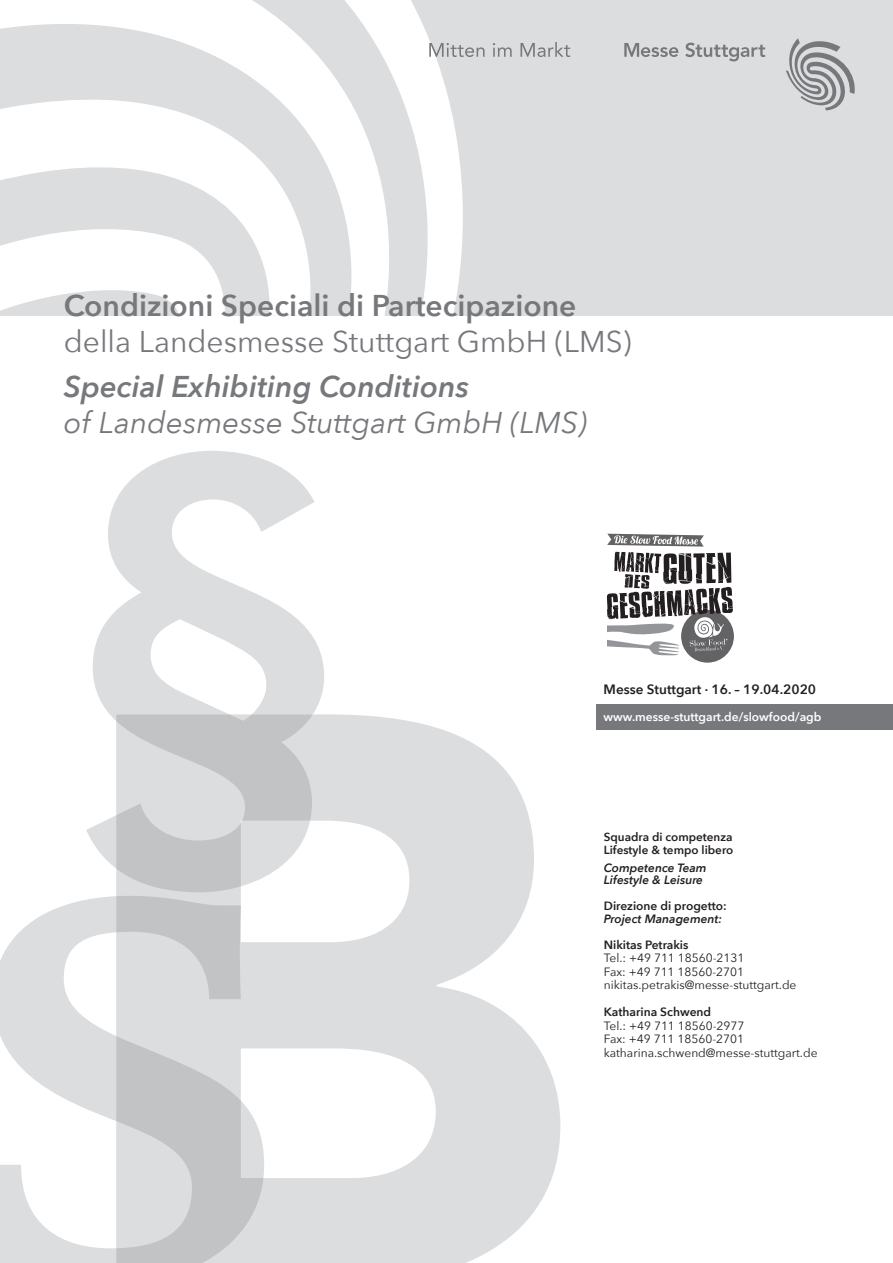
<style>
.page{position:relative;width:893px;height:1263px;background:#fff}
.page>*{position:absolute;margin:0;border:0;box-sizing:border-box;transform-origin:0 0}
.t1{font:600 30px "Avenir Next";color:#76787b}
.t2{font:30px "Avenir Next";color:#76787b}
.t3{font:italic 30px "Avenir Next";color:#76787b}
.t4{font:italic 600 30px "Avenir Next";color:#76787b}
.t5{font:600 13.5px "Avenir Next";color:#231f20}
.t6{font:12px/13.5px "Avenir Next";color:#231f20}
.t7{font:600 12px "Avenir Next";color:#231f20}
.t8{font:italic 600 12px/12.8px "Avenir Next";color:#231f20}
.t9{font:600 12px "Avenir Next";color:#fff}
.t10{font:600 11.7px/12.8px "Avenir Next";color:#231f20}
</style>
<div class="page">
<svg style="left:116px;top:714px;width:444px;height:549px;fill:#dcdddf"></svg>
<svg style="left:0;top:896px;width:264px;height:367px"></svg>
<svg style="left:116px;top:896px;width:147px;height:367px;background:#d1d2d4"></svg>
<div style="left:0;top:0;width:893px;height:316px;background:#dcdddf"></div>
<svg style="left:0;top:0;width:463px;height:316px;fill:#fff"></svg>
<svg style="left:685px;top:43px;width:80px;height:18px"></svg>
<svg style="left:786px;top:38px;width:69px;height:72px"></svg>
<svg style="left:624px;top:43px;width:54px;height:14px"></svg>
<svg style="left:493px;top:43px;width:19px;height:14px"></svg>
<svg style="left:520px;top:42px;width:50px;height:15px"></svg>
<svg style="left:429px;top:43px;width:56px;height:14px"></svg>
<svg style="left:86px;top:451px;width:238px;height:435px;fill:#dfe0e2"></svg>
<svg style="left:116px;top:714px;width:197px;height:178px;background:#d0d0d2"></svg>
<div style="left:596px;top:704px;width:297px;height:26px;background:#76787b"></div>
<div style="left:681px;top:610px;width:53px;height:53px;background:#636366;border-radius:50%"></div>
<svg style="left:607px;top:534px;width:126px;height:121px"></svg>
<h1 class="t1" style="left:64px;top:279px;width:514px">Condizioni Speciali di Partecipazione</h1>
<h1 class="t2" style="left:64px;top:316px;width:569px">della Landesmesse Stuttgart GmbH (LMS)</h1>
<h1 class="t4" style="left:64px;top:361px;width:407px">Special Exhibiting Conditions</h1>
<h1 class="t3" style="left:64px;top:397px;width:525px">of Landesmesse Stuttgart GmbH (LMS)</h1>
<p class="t5" style="left:604px;top:678px;width:214px">Messe Stuttgart · 16. – 19.04.2020</p>
<p class="t9" style="left:604px;top:706px;width:219px">www.messe-stuttgart.de/slowfood/agb</p>
<p class="t10" style="left:604px;top:830px;width:131px">Squadra di competenza<br>Lifestyle &amp; tempo libero</p>
<p class="t8" style="left:604px;top:861px;width:104px">Competence Team<br>Lifestyle &amp; Leisure</p>
<p class="t7" style="left:604px;top:895px;width:124px">Direzione di progetto:</p>
<p class="t8" style="left:604px;top:912px;width:120px">Project Management:</p>
<p class="t7" style="left:604px;top:934px;width:86px">Nikitas Petrakis</p>
<p class="t6" style="left:604px;top:951px;width:194px">Tel.: +49 711 18560-2131<br>Fax: +49 711 18560-2701 nikitas.petrakis@messe-stuttgart.de</p>
<p class="t7" style="left:604px;top:1002px;width:109px">Katharina Schwend</p>
<p class="t6" style="left:604px;top:1018px;width:215px">Tel.: +49 711 18560-2977<br>Fax: +49 711 18560-2701 katharina.schwend@messe-stuttgart.de</p>
</div>
